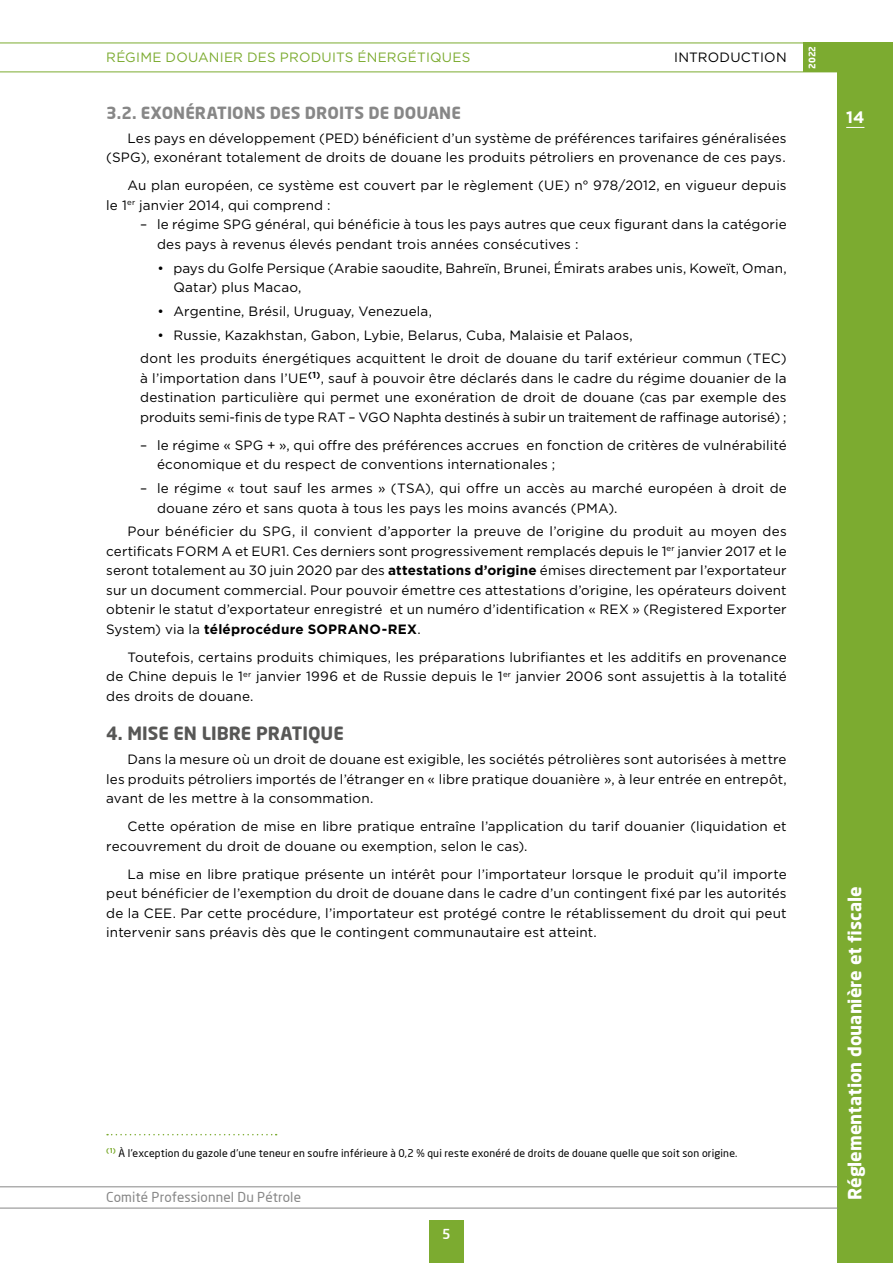
<style>
.page{position:relative;width:893px;height:1263px;background:#fff}
.page>*{position:absolute;margin:0;border:0;box-sizing:border-box;transform-origin:0 0}
.t1{font:700 18px "Neo Sans";color:#fff}
.t2{font:700 18px "Neo Sans";color:#575756}
.t3{font:700 16.5px "Neo Sans";letter-spacing:.005em;color:#878787}
.t4{font:700 16.5px "Gotham";color:#fff}
.t5{font:13.5px/19.5px "Gotham";letter-spacing:.01em;color:#000}
.t6{font:13.5px "Gotham";letter-spacing:.02em;color:#7cab30}
.t7{font:13.5px "Neo Sans";letter-spacing:.01em;color:#878787}
.t8{font:500 13.5px "Neo Sans";color:#fff}
.t9{font:10.5px "Neo Sans";letter-spacing:.02em;color:#000}
.t10{font:700 9px "Neo Sans";color:#fff}
.s1{font-weight:700}
</style>
<div class="page">
<div style="left:838px;top:71px;width:55px;height:1192px;background:#7cab30"></div>
<div style="left:804px;top:43px;width:89px;height:29px;background:#7cab30"></div>
<hr style="left:0;top:43px;width:893px;height:1px;background:#7cab30">
<hr style="left:0;top:72px;width:893px;height:1px;background:#7cab30">
<hr style="left:0;top:1186px;width:838px;height:1px;background:#878787">
<hr style="left:0;top:1208px;width:838px;height:1px;background:#878787">
<div style="left:429px;top:1220px;width:34px;height:43px;background:#7cab30"></div>
<svg style="left:846px;top:127px;width:18px;height:1px"></svg>
<svg style="left:107px;top:1134px;width:170px;height:1px"></svg>
<p class="t6" style="left:106px;top:49px;width:366px">RÉGIME DOUANIER DES PRODUITS ÉNERGÉTIQUES</p>
<p class="t5" style="left:674px;top:47px;width:114px">INTRODUCTION</p>
<p class="t10" style="left:806px;top:69px;width:25px;rotate:-90deg">2022</p>
<p class="t3" style="left:106px;top:102px;width:356px">3.2. EXONÉRATIONS DES DROITS DE DOUANE</p>
<p class="t4" style="left:846px;top:106px;width:20px">14</p>
<p class="t5" style="left:106px;top:128px;width:682px;text-align:right">Les pays en développement (PED) bénéficient d’un système de préférences tarifaires généralisées (SPG), exonérant totalement de droits de douane les produits pétroliers en provenance de ces pays.</p>
<p class="t5" style="left:106px;top:176px;width:682px;text-indent:21px">Au plan européen, ce système est couvert par le règlement (UE) n° 978/2012, en vigueur depuis le 1<sup>er</sup> janvier 2014, qui comprend :</p>
<p class="t5" style="left:157px;top:215px;width:631px;text-indent:-17px">– le régime SPG général, qui bénéficie à tous les pays autres que ceux figurant dans la catégorie des pays à revenus élevés pendant trois années consécutives :</p>
<p class="t5" style="left:173px;top:258px;width:615px;text-indent:-16px">• pays du Golfe Persique (Arabie saoudite, Bahreïn, Brunei, Émirats arabes unis, Koweït, Oman,<br>Qatar) plus Macao,</p>
<p class="t5" style="left:157px;top:301px;width:276px">• Argentine, Brésil, Uruguay, Venezuela,</p>
<p class="t5" style="left:140px;top:323px;width:648px;line-height:23.7px;text-indent:17px">• Russie, Kazakhstan, Gabon, Lybie, Belarus, Cuba, Malaisie et Palaos,<br>dont les produits énergétiques acquittent le droit de douane du tarif extérieur commun (TEC)</p>
<p class="t5" style="left:140px;top:368px;width:648px;text-align:justify">à l’importation dans l’UE<sup>(1)</sup>, sauf à pouvoir être déclarés dans le cadre du régime douanier de la destination particulière qui permet une exonération de droit de douane (cas par exemple des produits semi-finis de type RAT – VGO Naphta destinés à subir un traitement de raffinage autorisé) ;</p>
<p class="t5" style="left:157px;top:435px;width:631px;text-indent:-17px">– le régime « SPG + », qui offre des préférences accrues en fonction de critères de vulnérabilité économique et du respect de conventions internationales ;</p>
<p class="t5" style="left:157px;top:478px;width:631px;text-indent:-17px">– le régime « tout sauf les armes » (TSA), qui offre un accès au marché européen à droit de douane zéro et sans quota à tous les pays les moins avancés (PMA).</p>
<p class="t5" style="left:106px;top:522px;width:682px;text-align:justify;text-indent:21px">Pour bénéficier du SPG, il convient d’apporter la preuve de l’origine du produit au moyen des certificats FORM A et EUR1. Ces derniers sont progressivement remplacés depuis le 1<sup>er</sup> janvier 2017 et le seront totalement au 30 juin 2020 par des <span class="s1">attestations d’origine</span> émises directement par l’exportateur sur un document commercial. Pour pouvoir émettre ces attestations d’origine, les opérateurs doivent obtenir le statut d’exportateur enregistré et un numéro d’identification « REX » (Registered Exporter System) via la <span class="s1">téléprocédure SOPRANO-REX</span>.</p>
<p class="t5" style="left:106px;top:647px;width:682px;text-align:justify;text-indent:21px">Toutefois, certains produits chimiques, les préparations lubrifiantes et les additifs en provenance de Chine depuis le 1<sup>er</sup> janvier 1996 et de Russie depuis le 1<sup>er</sup> janvier 2006 sont assujettis à la totalité des droits de douane.</p>
<h1 class="t2" style="left:106px;top:722px;width:239px">4. MISE EN LIBRE PRATIQUE</h1>
<p class="t5" style="left:106px;top:749px;width:682px;text-align:justify;text-indent:21px">Dans la mesure où un droit de douane est exigible, les sociétés pétrolières sont autorisées à mettre les produits pétroliers importés de l’étranger en « libre pratique douanière », à leur entrée en entrepôt, avant de les mettre à la consommation.</p>
<p class="t5" style="left:106px;top:816px;width:682px;text-indent:21px">Cette opération de mise en libre pratique entraîne l’application du tarif douanier (liquidation et recouvrement du droit de douane ou exemption, selon le cas).</p>
<p class="t5" style="left:106px;top:864px;width:682px;text-align:justify;text-indent:21px">La mise en libre pratique présente un intérêt pour l’importateur lorsque le produit qu’il importe peut bénéficier de l’exemption du droit de douane dans le cadre d’un contingent fixé par les autorités de la CEE. Par cette procédure, l’importateur est protégé contre le rétablissement du droit qui peut intervenir sans préavis dès que le contingent communautaire est atteint.</p>
<h1 class="t1" style="left:843px;top:1200px;width:315px;rotate:-90deg">Réglementation douanière et fiscale</h1>
<p class="t9" style="left:106px;top:1146px;width:633px"><sup>(1)</sup> À l’exception du gazole d’une teneur en soufre inférieure à 0,2 % qui reste exonéré de droits de douane quelle que soit son origine.</p>
<p class="t7" style="left:106px;top:1189px;width:196px">Comité Professionnel Du Pétrole</p>
<p class="t8" style="left:442px;top:1226px;width:10px">5</p>
</div>
